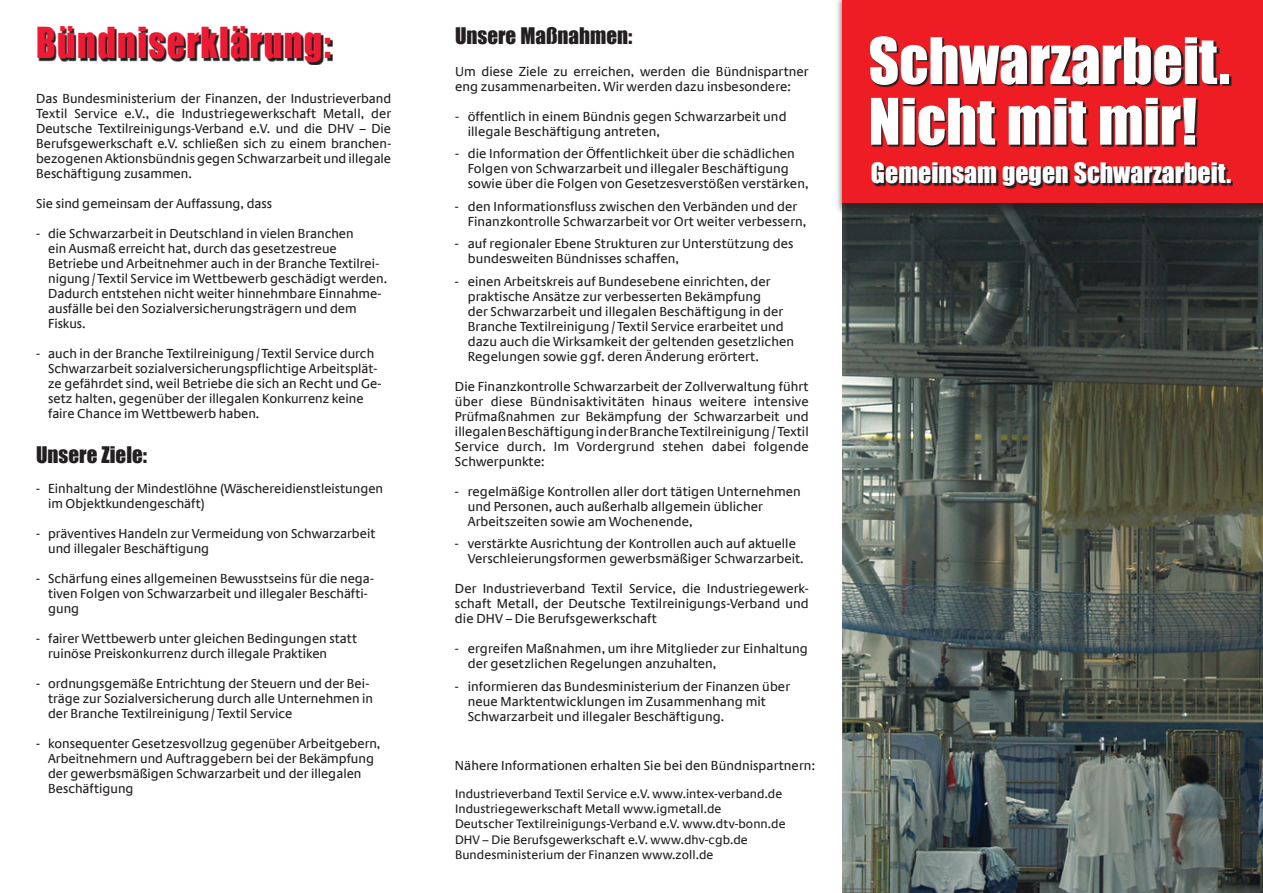
<style>
.page{position:relative;width:1263px;height:893px;background:#fff}
.page>*{position:absolute;margin:0;border:0;box-sizing:border-box;transform-origin:0 0}
.t1{font:59.25px/60.6px "Impact";color:#fff}
.t2{font:39.3px "Impact";letter-spacing:.04em;color:#ed1a33;scale:.91 1}
.t3{font:25.8px "Impact";color:#fff}
.t4{font:21px "Impact";color:#231f20}
.t5{font:13.5px/15px "Neue Praxis";letter-spacing:.005em;color:#231f20}
.t6{font:12.75px/15.3px "Neue Praxis";letter-spacing:.005em;color:#231f20}
</style>
<div class="page">
<div style="left:842px;top:195px;width:421px;height:698px;background:#231f20;opacity:.75"></div>
<div style="left:835px;top:0;width:428px;height:216px;background:#231f20;opacity:.75"></div>
<div style="left:842px;top:0;width:421px;height:202px;background:#ee1d23"></div>
<svg style="left:871px;top:37px;width:360px;height:110px"></svg>
<svg style="left:873px;top:164px;width:360px;height:24px"></svg>
<svg style="left:38px;top:28px;width:295px;height:37px"></svg>
<h2 class="t2" style="left:36px;top:12px;width:325px">Bündniserklärung:</h2>
<p class="t5" style="left:36px;top:91px;width:357px;text-align:justify">Das Bundesministerium der Finanzen, der Industrieverband Textil Service e.V., die Industriegewerkschaft Metall, der Deutsche Textilreinigungs-Verband e.V. und die DHV – Die Berufsgewerkschaft e.V. schließen sich zu einem branchen&shy;bezogenen Aktionsbündnis gegen Schwarzarbeit und illegale Beschäftigung zusammen.</p>
<p class="t5" style="left:36px;top:196px;width:237px">Sie sind gemeinsam der Auffassung, dass</p>
<p class="t5" style="left:48px;top:226px;width:340px;text-indent:-12px">- die Schwarzarbeit in Deutschland in vielen Branchen<br>ein Ausmaß erreicht hat, durch das gesetzestreue Betriebe und Arbeitnehmer auch in der Branche Textilrei&shy;nigung/Textil Service im Wettbewerb geschädigt werden.<br>Dadurch entstehen nicht weiter hinnehmbare Einnahme&shy;ausfälle bei den Sozialversicherungsträgern und dem Fiskus.</p>
<p class="t5" style="left:48px;top:346px;width:335px;text-indent:-12px">- auch in der Branche Textilreinigung/Textil Service durch Schwarzarbeit sozialversicherungspflichtige Arbeitsplät&shy;ze gefährdet sind, weil Betriebe die sich an Recht und Ge&shy;setz halten, gegenüber der illegalen Konkurrenz keine faire Chance im Wettbewerb haben.</p>
<h3 class="t4" style="left:36px;top:438px;width:112px">Unsere Ziele:</h3>
<p class="t5" style="left:48px;top:481px;width:337px;text-indent:-12px">- Einhaltung der Mindestlöhne (Wäschereidienstleistungen im Objektkundengeschäft)</p>
<p class="t5" style="left:48px;top:526px;width:329px;text-indent:-12px">- präventives Handeln zur Vermeidung von Schwarzarbeit und illegaler Beschäftigung</p>
<p class="t5" style="left:48px;top:571px;width:327px;text-indent:-12px">- Schärfung eines allgemeinen Bewusstseins für die nega&shy;tiven Folgen von Schwarzarbeit und illegaler Beschäfti&shy;gung</p>
<p class="t5" style="left:48px;top:631px;width:310px;text-indent:-12px">- fairer Wettbewerb unter gleichen Bedingungen statt ruinöse Preiskonkurrenz durch illegale Praktiken</p>
<p class="t5" style="left:48px;top:676px;width:327px;text-indent:-12px">- ordnungsgemäße Entrichtung der Steuern und der Bei&shy;träge zur Sozialversicherung durch alle Unternehmen in der Branche Textilreinigung/Textil Service</p>
<p class="t5" style="left:48px;top:736px;width:334px;text-indent:-12px">- konsequenter Gesetzesvollzug gegenüber Arbeitgebern, Arbeitnehmern und Auftraggebern bei der Bekämpfung der gewerbsmäßigen Schwarzarbeit und der illegalen Beschäftigung</p>
<h3 class="t4" style="left:455px;top:20px;width:179px">Unsere Maßnahmen:</h3>
<p class="t5" style="left:455px;top:63px;width:355px">Um diese Ziele zu erreichen, werden die Bündnispartner eng zusammenarbeiten. Wir werden dazu insbesondere:</p>
<p class="t5" style="left:468px;top:108px;width:320px;text-indent:-13px">- öffentlich in einem Bündnis gegen Schwarzarbeit und illegale Beschäftigung antreten,</p>
<p class="t5" style="left:468px;top:146px;width:342px;text-indent:-13px">- die Information der Öffentlichkeit über die schädlichen<br>Folgen von Schwarzarbeit und illegaler Beschäftigung sowie über die Folgen von Gesetzesverstößen verstärken,</p>
<p class="t5" style="left:468px;top:198px;width:340px;text-indent:-13px">- den Informationsfluss zwischen den Verbänden und der<br>Finanzkontrolle Schwarzarbeit vor Ort weiter verbessern,</p>
<p class="t5" style="left:468px;top:236px;width:327px;text-indent:-13px">- auf regionaler Ebene Strukturen zur Unterstützung des bundesweiten Bündnisses schaffen,</p>
<p class="t5" style="left:468px;top:273px;width:328px;text-indent:-13px">- einen Arbeitskreis auf Bundesebene einrichten, der praktische Ansätze zur verbesserten Bekämpfung<br>der Schwarzarbeit und illegalen Beschäftigung in der Branche Textilreinigung/ Textil Service erarbeitet und dazu auch die Wirksamkeit der geltenden gesetzlichen Regelungen sowie ggf. deren Änderung erörtert.</p>
<p class="t5" style="left:455px;top:378px;width:355px;text-align:justify">Die Finanzkontrolle Schwarzarbeit der Zollverwaltung führt über diese Bündnisaktivitäten hinaus weitere intensive Prüfmaßnahmen zur Bekämpfung der Schwarzarbeit und illegalen Beschäftigung in der Branche Textilreinigung/ Textil Service durch. Im Vordergrund stehen dabei folgende Schwerpunkte:</p>
<p class="t5" style="left:468px;top:483px;width:335px;text-indent:-13px">- regelmäßige Kontrollen aller dort tätigen Unternehmen und Personen, auch außerhalb allgemein üblicher<br>Arbeitszeiten sowie am Wochenende,</p>
<p class="t5" style="left:468px;top:536px;width:338px;text-indent:-13px">- verstärkte Ausrichtung der Kontrollen auch auf aktuelle<br>Verschleierungsformen gewerbsmäßiger Schwarzarbeit.</p>
<p class="t5" style="left:455px;top:581px;width:355px;text-align:justify">Der Industrieverband Textil Service, die Industriegewerk&shy;schaft Metall, der Deutsche Textilreinigungs-Verband und die DHV – Die Berufsgewerkschaft</p>
<p class="t5" style="left:468px;top:641px;width:342px;text-indent:-13px">- ergreifen Maßnahmen, um ihre Mitglieder zur Einhaltung der gesetzlichen Regelungen anzuhalten,</p>
<p class="t5" style="left:468px;top:678px;width:324px;text-indent:-13px">- informieren das Bundesministerium der Finanzen über neue Marktentwicklungen im Zusammenhang mit<br>Schwarzarbeit und illegaler Beschäftigung.</p>
<p class="t5" style="left:455px;top:757px;width:362px">Nähere Informationen erhalten Sie bei den Bündnispartnern:</p>
<p class="t6" style="left:455px;top:785px;width:332px">Industrieverband Textil Service e.V. www.intex-verband.de Industriegewerkschaft Metall www.igmetall.de<br>Deutscher Textilreinigungs-Verband e.V. www.dtv-bonn.de DHV – Die Berufsgewerkschaft e.V. www.dhv-cgb.de Bundesministerium der Finanzen www.zoll.de</p>
<h1 class="t1" style="left:868px;top:29px;width:363px">Schwarzarbeit.<br>Nicht mit mir!</h1>
<h3 class="t3" style="left:871px;top:153px;width:362px">Gemeinsam gegen Schwarzarbeit.</h3>
</div>
